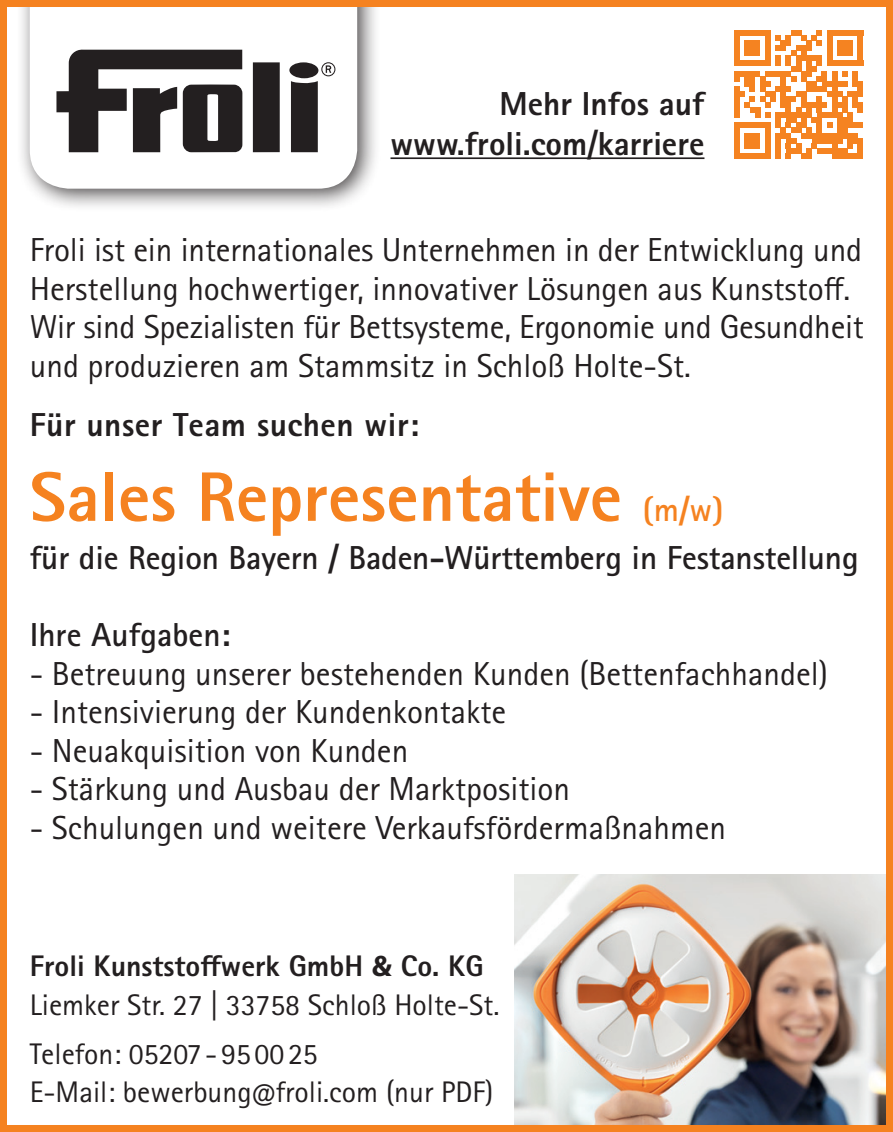
<style>
.page{position:relative;width:893px;height:1132px;background:#fff}
.page>*{position:absolute;margin:0;border:0;box-sizing:border-box;transform-origin:0 0}
.t1{font:800 70px "Rotis Sans Serif Std";color:#f58220}
.t2{font:33.25px/38.5px "Rotis Sans Serif Std";color:#231f20}
.t3{font:700 33.25px "Rotis Sans Serif Std";letter-spacing:-.005em;color:#231f20}
.t4{font:800 33.25px/39.9px "Rotis Sans Serif Std";color:#231f20;text-align:right}
.t5{font:29.75px/38.5px "Rotis Sans Serif Std";color:#231f20}
.s1{font-weight:700;font-size:33.25px}
.s2{font-weight:800}
.s3{font-family:"Myriad Pro";font-weight:700}
</style>
<div class="page">
<img style="left:515px;top:874px;width:370px;height:249px">
<div style="left:15px;top:0;width:366px;height:213px;background:#231f20;opacity:.8"></div>
<svg style="left:30px;top:8px;width:327px;height:181px"></svg>
<svg style="left:291px;top:62px;width:44px;height:90px"></svg>
<div style="left:253px;top:62px;width:27px;height:90px;background:#231f20"></div>
<svg style="left:56px;top:49px;width:186px;height:103px"></svg>
<div style="left:0;top:0;width:893px;height:1131px;border:7px solid #f58220"></div>
<div style="left:734px;top:30px;width:36px;height:5px;background:#f58321"></div>
<svg style="left:734px;top:35px;width:5px;height:26px"></svg>
<div style="left:734px;top:61px;width:36px;height:5px;background:#f58321"></div>
<div style="left:734px;top:71px;width:26px;height:5px;background:#f58321"></div>
<svg style="left:734px;top:76px;width:5px;height:5px"></svg>
<div style="left:734px;top:92px;width:11px;height:5px;background:#f58321"></div>
<svg style="left:734px;top:87px;width:5px;height:30px"></svg>
<div style="left:734px;top:123px;width:36px;height:5px;background:#f58321"></div>
<svg style="left:734px;top:128px;width:5px;height:25px"></svg>
<div style="left:734px;top:153px;width:36px;height:6px;background:#f58321"></div>
<svg style="left:745px;top:30px;width:118px;height:129px"></svg>
<div style="left:801px;top:153px;width:11px;height:6px;background:#f58321"></div>
<div style="left:832px;top:153px;width:31px;height:6px;background:#f58321"></div>
<hr style="left:390px;top:157px;width:314px;height:2px;background:#231f20">
<p class="t4" style="left:390px;top:83px;width:315px">Mehr Infos auf www.froli.com/karriere</p>
<p class="t2" style="left:30px;top:231px;width:836px">Froli ist ein internationales Unternehmen in der Entwicklung und Herstellung hochwertiger, innovativer Lösungen aus Kunststoff.<br>Wir sind Spezialisten für Bettsysteme, Ergonomie und Gesundheit und produzieren am Stammsitz in Schloß Holte-St.</p>
<p class="t4" style="left:30px;top:404px;width:391px">Für unser Team suchen wir:</p>
<h1 class="t1" style="left:30px;top:452px;width:695px">Sales Representative <span class="s1">(m/w)</span></h1>
<p class="t3" style="left:30px;top:536px;width:830px">für die Region Bayern / Baden-Württemberg in Festanstellung</p>
<p class="t3" style="left:30px;top:613px;width:202px">Ihre Aufgaben:</p>
<p class="t2" style="left:30px;top:654px;width:800px">- Betreuung unserer bestehenden Kunden (Bettenfachhandel)</p>
<p class="t2" style="left:30px;top:693px;width:478px">- Intensivierung der Kundenkontakte</p>
<p class="t2" style="left:30px;top:731px;width:380px">- Neuakquisition von Kunden</p>
<p class="t2" style="left:30px;top:770px;width:542px">- Stärkung und Ausbau der Marktposition</p>
<p class="t2" style="left:30px;top:808px;width:698px">- Schulungen und weitere Verkaufsfördermaßnahmen</p>
<p class="t5" style="left:30px;top:946px;width:471px"><span class="s2">Froli Kunststoffwerk GmbH</span> <span class="s3">&amp;</span> <span class="s2">Co. KG<br></span>Liemker Str. 27 | 33758 Schloß Holte-St.</p>
<p class="t5" style="left:30px;top:1034px;width:465px">Telefon: 05207-95 0025<br>E-Mail: bewerbung@froli.com (nur PDF)</p>
</div>
